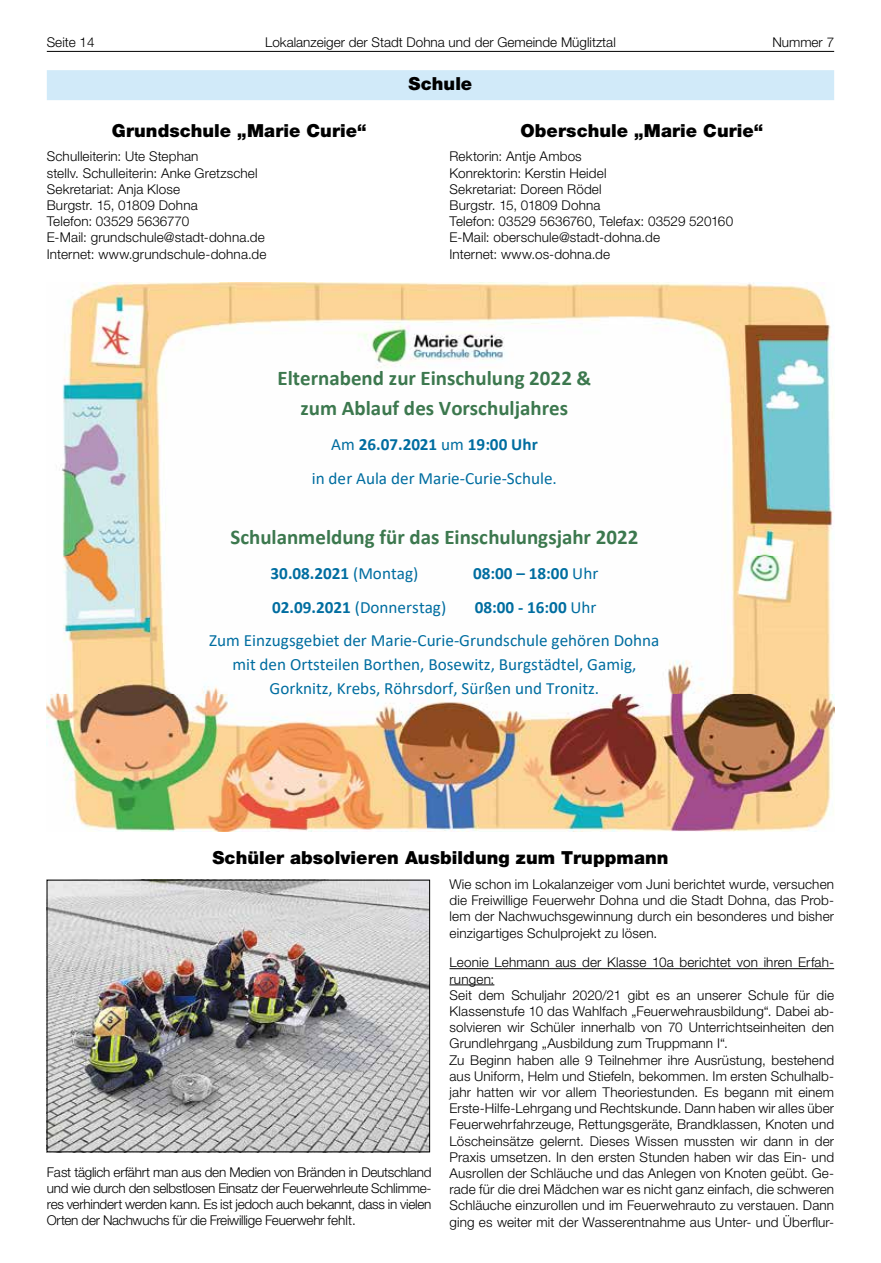
<style>
.page{position:relative;width:881px;height:1263px;background:#fff}
.page>*{position:absolute;margin:0;border:0;box-sizing:border-box;transform-origin:0 0}
.t1{font:20.85px/29.5px "Fqdxth CID Font+F2";color:#3c784e;text-align:center}
.t2{font:900 18px "Helvetica Neue LT";letter-spacing:.005em;color:#000}
.t3{font:17.1px/24px "Xfjbdf CID Font+F1";color:#006da0;text-align:center}
.t4{font:17.1px "Fqdxth CID Font+F2";color:#006da0}
.t5{font:300 13.5px/16.2px "Helvetica Neue LT";letter-spacing:.01em;color:#000}
.s1{font-family:"Xfjbdf CID Font+F1"}
.s2{font-family:"Fqdxth CID Font+F2"}
</style>
<div class="page">
<hr style="left:47px;top:51px;width:786px;height:1px;background:#000">
<div style="left:47px;top:70px;width:786px;height:30px;background:#d1eaf9"></div>
<img style="left:47px;top:282px;width:786px;height:549px">
<hr style="left:449px;top:968px;width:384px;height:1px;background:#000">
<hr style="left:449px;top:984px;width:45px;height:1px;background:#000">
<img style="left:49px;top:882px;width:378px;height:268px">
<p class="t5" style="left:47px;top:34px;width:49px">Seite 14</p>
<p class="t5" style="left:265px;top:34px;width:352px">Lokalanzeiger der Stadt Dohna und der Gemeinde Müglitztal</p>
<p class="t5" style="left:772px;top:34px;width:63px">Nummer 7</p>
<h2 class="t2" style="left:408px;top:72px;width:65px">Schule</h2>
<h2 class="t2" style="left:112px;top:119px;width:256px">Grundschule „Marie Curie“</h2>
<p class="t5" style="left:47px;top:148px;width:221px">Schulleiterin: Ute Stephan<br>stellv. Schulleiterin: Anke Gretzschel<br>Sekretariat: Anja Klose<br>Burgstr. 15, 01809 Dohna<br>Telefon: 03529 5636770<br>E-Mail: grundschule@stadt-dohna.de<br>Internet: www.grundschule-dohna.de</p>
<h2 class="t2" style="left:520px;top:119px;width:244px">Oberschule „Marie Curie“</h2>
<p class="t5" style="left:449px;top:148px;width:285px">Rektorin: Antje Ambos<br>Konrektorin: Kerstin Heidel<br>Sekretariat: Doreen Rödel<br>Burgstr. 15, 01809 Dohna<br>Telefon: 03529 5636760, Telefax: 03529 520160<br>E-Mail: oberschule@stadt-dohna.de<br>Internet: www.os-dohna.de</p>
<h1 class="t1" style="left:277px;top:363px;width:315px">Elternabend zur Einschulung 2022 &amp; zum Ablauf des Vorschuljahres</h1>
<p class="t4" style="left:331px;top:432px;width:208px"><span class="s1">Am</span> 26.07.2021 <span class="s1">um</span> 19:00 Uhr</p>
<p class="t3" style="left:312px;top:465px;width:246px">in der Aula der Marie-Curie-Schule.</p>
<h1 class="t1" style="left:230px;top:522px;width:409px">Schulanmeldung für das Einschulungsjahr 2022</h1>
<p class="t4" style="left:270px;top:561px;width:149px">30.08.2021 <span class="s1">(Montag)</span></p>
<p class="t4" style="left:473px;top:561px;width:127px">08:00 – 18:00 <span class="s1">Uhr</span></p>
<p class="t3" style="left:272px;top:594px;width:175px"><span class="s2">02.09.2021</span> (Donnerstag)</p>
<p class="t4" style="left:474px;top:595px;width:123px">08:00 - 16:00 <span class="s1">Uhr</span></p>
<p class="t3" style="left:209px;top:628px;width:451px">Zum Einzugsgebiet der Marie-Curie-Grundschule gehören Dohna mit den Ortsteilen Borthen, Bosewitz, Burgstädtel, Gamig,<br>Gorknitz, Krebs, Röhrsdorf, Sürßen und Tronitz.</p>
<h2 class="t2" style="left:212px;top:847px;width:457px">Schüler absolvieren Ausbildung zum Truppmann</h2>
<p class="t5" style="left:47px;top:1163px;width:386px;text-align:justify">Fast täglich erfährt man aus den Medien von Bränden in Deutschland und wie durch den selbstlosen Einsatz der Feuerwehrleute Schlimme&shy;res verhindert werden kann. Es ist jedoch auch bekannt, dass in vielen Orten der Nachwuchs für die Freiwillige Feuerwehr fehlt.</p>
<p class="t5" style="left:449px;top:876px;width:386px;text-align:justify">Wie schon im Lokalanzeiger vom Juni berichtet wurde, versuchen die Freiwillige Feuerwehr Dohna und die Stadt Dohna, das Prob&shy;lem der Nachwuchsgewinnung durch ein besonderes und bisher einzigartiges Schulprojekt zu lösen.</p>
<p class="t5" style="left:449px;top:954px;width:386px">Leonie Lehmann aus der Klasse 10a berichtet von ihren Erfah&shy;rungen:<br>Seit dem Schuljahr 2020/21 gibt es an unserer Schule für die Klassenstufe 10 das Wahlfach „Feuerwehrausbildung“. Dabei ab&shy;solvieren wir Schüler innerhalb von 70 Unterrichtseinheiten den Grundlehrgang „Ausbildung zum Truppmann I“.<br>Zu Beginn haben alle 9 Teilnehmer ihre Ausrüstung, bestehend aus Uniform, Helm und Stiefeln, bekommen. Im ersten Schulhalb&shy;jahr hatten wir vor allem Theoriestunden. Es begann mit einem Erste-Hilfe-Lehrgang und Rechtskunde. Dann haben wir alles über Feuerwehrfahrzeuge, Rettungsgeräte, Brandklassen, Knoten und Löscheinsätze gelernt. Dieses Wissen mussten wir dann in der Praxis umsetzen. In den ersten Stunden haben wir das Ein- und Ausrollen der Schläuche und das Anlegen von Knoten geübt. Ge&shy;rade für die drei Mädchen war es nicht ganz einfach, die schweren Schläuche einzurollen und im Feuerwehrauto zu verstauen. Dann ging es weiter mit der Wasserentnahme aus Unter- und Überflur-</p>
</div>
